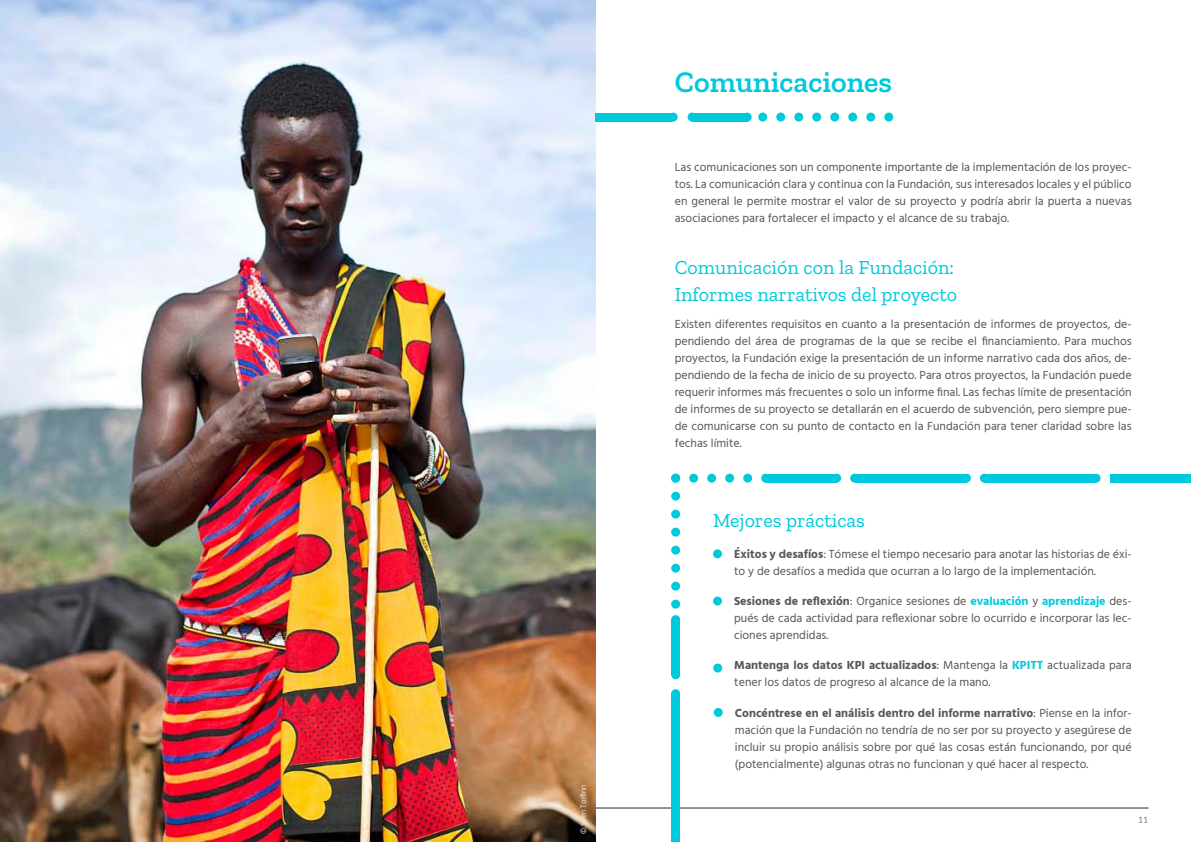
<style>
.page{position:relative;width:1191px;height:842px;background:#fff}
.page>*{position:absolute;margin:0;border:0;box-sizing:border-box;transform-origin:0 0}
.t1{font:600 30px "Zilla Slab";color:#00c9db}
.t2{font:20px/27px "Zilla Slab";color:#00c9db}
.t3{font:12px/17px "Hind";color:#565656;text-align:justify}
.t4{font:300 9px "Lato";color:#282826}
.t5{font:300 8px "Hind";color:#fff}
.s1{font-weight:700}
.s2{font-weight:700;color:#00c9db}
</style>
<div class="page">
<hr style="left:595px;top:808px;width:553px;height:1px;background:#282826">
<img style="left:0;top:0;width:595px;height:842px">
<div style="left:687px;top:113px;width:9px;height:9px;background:#00c9db;border-radius:50%"></div>
<div style="left:692px;top:113px;width:55px;height:9px;background:#00c9db"></div>
<div style="left:742px;top:113px;width:9px;height:9px;background:#00c9db;border-radius:50%"></div>
<div style="left:884px;top:113px;width:9px;height:9px;background:#00c9db;border-radius:50%"></div>
<div style="left:866px;top:113px;width:9px;height:9px;background:#00c9db;border-radius:50%"></div>
<div style="left:848px;top:113px;width:9px;height:9px;background:#00c9db;border-radius:50%"></div>
<div style="left:830px;top:113px;width:9px;height:9px;background:#00c9db;border-radius:50%"></div>
<div style="left:812px;top:113px;width:9px;height:9px;background:#00c9db;border-radius:50%"></div>
<div style="left:794px;top:113px;width:9px;height:9px;background:#00c9db;border-radius:50%"></div>
<div style="left:776px;top:113px;width:9px;height:9px;background:#00c9db;border-radius:50%"></div>
<div style="left:758px;top:113px;width:9px;height:9px;background:#00c9db;border-radius:50%"></div>
<div style="left:595px;top:113px;width:78px;height:9px;background:#00c9db"></div>
<div style="left:668px;top:113px;width:9px;height:9px;background:#00c9db;border-radius:50%"></div>
<div style="left:1110px;top:474px;width:81px;height:9px;background:#00c9db"></div>
<div style="left:689px;top:474px;width:9px;height:9px;background:#00c9db;border-radius:50%"></div>
<div style="left:707px;top:474px;width:9px;height:9px;background:#00c9db;border-radius:50%"></div>
<div style="left:725px;top:474px;width:9px;height:9px;background:#00c9db;border-radius:50%"></div>
<div style="left:743px;top:474px;width:9px;height:9px;background:#00c9db;border-radius:50%"></div>
<div style="left:761px;top:474px;width:9px;height:9px;background:#00c9db;border-radius:50%"></div>
<div style="left:765px;top:474px;width:71px;height:9px;background:#00c9db"></div>
<div style="left:832px;top:474px;width:9px;height:9px;background:#00c9db;border-radius:50%"></div>
<div style="left:984px;top:474px;width:112px;height:9px;background:#00c9db"></div>
<div style="left:854px;top:474px;width:112px;height:9px;background:#00c9db"></div>
<div style="left:1091px;top:474px;width:9px;height:9px;background:#00c9db;border-radius:50%"></div>
<div style="left:979px;top:474px;width:9px;height:9px;background:#00c9db;border-radius:50%"></div>
<div style="left:962px;top:474px;width:9px;height:9px;background:#00c9db;border-radius:50%"></div>
<div style="left:850px;top:474px;width:9px;height:9px;background:#00c9db;border-radius:50%"></div>
<div style="left:671px;top:670px;width:9px;height:9px;background:#00c9db;border-radius:50%"></div>
<div style="left:671px;top:620px;width:9px;height:55px;background:#00c9db"></div>
<div style="left:671px;top:615px;width:9px;height:9px;background:#00c9db;border-radius:50%"></div>
<div style="left:671px;top:474px;width:9px;height:9px;background:#00c9db;border-radius:50%"></div>
<div style="left:671px;top:492px;width:9px;height:9px;background:#00c9db;border-radius:50%"></div>
<div style="left:671px;top:510px;width:9px;height:9px;background:#00c9db;border-radius:50%"></div>
<div style="left:671px;top:528px;width:9px;height:9px;background:#00c9db;border-radius:50%"></div>
<div style="left:671px;top:546px;width:9px;height:9px;background:#00c9db;border-radius:50%"></div>
<div style="left:671px;top:564px;width:9px;height:9px;background:#00c9db;border-radius:50%"></div>
<div style="left:671px;top:582px;width:9px;height:9px;background:#00c9db;border-radius:50%"></div>
<div style="left:671px;top:600px;width:9px;height:9px;background:#00c9db;border-radius:50%"></div>
<div style="left:671px;top:694px;width:9px;height:148px;background:#00c9db"></div>
<div style="left:671px;top:689px;width:9px;height:9px;background:#00c9db;border-radius:50%"></div>
<div style="left:713px;top:549px;width:9px;height:9px;background:#00c9db;border-radius:50%"></div>
<div style="left:713px;top:597px;width:9px;height:8px;background:#00c9db;border-radius:50%"></div>
<div style="left:713px;top:663px;width:9px;height:9px;background:#00c9db;border-radius:50%"></div>
<div style="left:714px;top:708px;width:8px;height:9px;background:#00c9db;border-radius:50%"></div>
<p class="t5" style="left:578px;top:834px;width:51px;rotate:-90deg">© Sven Torfinn</p>
<h1 class="t1" style="left:674px;top:65px;width:219px">Comunicaciones</h1>
<p class="t3" style="left:674px;top:160px;width:458px">Las comunicaciones son un componente importante de la implementación de los proyec&shy;tos. La comunicación clara y continua con la Fundación, sus interesados locales y el público en general le permite mostrar el valor de su proyecto y podría abrir la puerta a nuevas asociaciones para fortalecer el impacto y el alcance de su trabajo.</p>
<h2 class="t2" style="left:674px;top:254px;width:284px">Comunicación con la Fundación:<br>Informes narrativos del proyecto</h2>
<p class="t3" style="left:674px;top:317px;width:458px">Existen diferentes requisitos en cuanto a la presentación de informes de proyectos, de&shy;pendiendo del área de programas de la que se recibe el financiamiento. Para muchos proyectos, la Fundación exige la presentación de un informe narrativo cada dos años, de&shy;pendiendo de la fecha de inicio de su proyecto. Para otros proyectos, la Fundación puede requerir informes más frecuentes o solo un informe final. Las fechas límite de presentación de informes de su proyecto se detallarán en el acuerdo de subvención, pero siempre pue&shy;de comunicarse con su punto de contacto en la Fundación para tener claridad sobre las fechas límite.</p>
<h2 class="t2" style="left:713px;top:507px;width:153px">Mejores prácticas</h2>
<p class="t3" style="left:734px;top:546px;width:399px"><span class="s1">Éxitos y desafíos</span>: Tómese el tiempo necesario para anotar las historias de éxi&shy;to y de desafíos a medida que ocurran a lo largo de la implementación.</p>
<p class="t3" style="left:734px;top:593px;width:399px"><span class="s1">Sesiones de reflexión</span>: Organice sesiones de <span class="s2">evaluación</span> y <span class="s2">aprendizaje</span> des&shy;pués de cada actividad para reflexionar sobre lo ocurrido e incorporar las lec&shy;ciones aprendidas.</p>
<p class="t3" style="left:734px;top:657px;width:399px"><span class="s1">Mantenga los datos KPI actualizados</span>: Mantenga la <span class="s2">KPITT</span> actualizada para tener los datos de progreso al alcance de la mano.</p>
<p class="t3" style="left:735px;top:705px;width:398px"><span class="s1">Concéntrese en el análisis dentro del informe narrativo</span>: Piense en la infor&shy;mación que la Fundación no tendría de no ser por su proyecto y asegúrese de incluir su propio análisis sobre por qué las cosas están funcionando, por qué (potencialmente) algunas otras no funcionan y qué hacer al respecto.</p>
<p class="t4" style="left:1138px;top:814px;width:12px">11</p>
</div>
